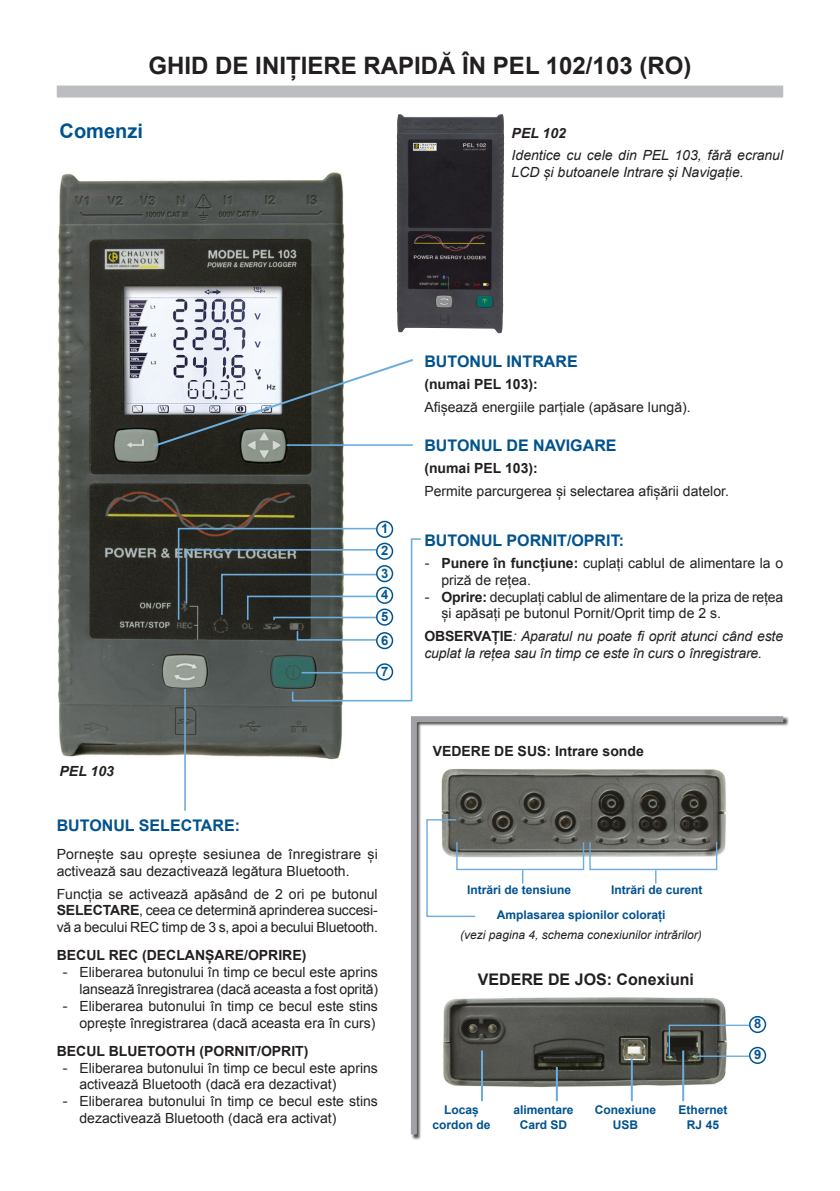
<style>
.page{position:relative;width:840px;height:1191px;background:#fff}
.page>*{position:absolute;margin:0;border:0;box-sizing:border-box;transform-origin:0 0}
.Titre_niv_1_hors_som{font:700 24px "Arial";color:#231f20}
.Titre_niv_2_tri{font:700 20px "Arial";color:#00528e}
.Titre_niv_2_bis{font:700 16px "Arial";color:#00528e}
.Titre_niv_4{font:700 16px "Arial";color:#231f20}
.Texte_0__1_mm_avant{font:14px/16.8px "Arial";color:#231f20}
.Texte_italic{font:italic 14px/16.8px "Arial";letter-spacing:-.01em;color:#231f20}
.Titre_niv_4_bis{font:700 14px "Arial";color:#231f20}
.Texte_0_gras{font:700 14px "Arial";color:#231f20}
.Titre_niv_4-2{font:700 14px "Arial";color:#231f20}
.Texte_italic_gras{font:italic 700 14px "Arial";color:#231f20}
.body__1_above{font:700 13px "Arial";color:#005595}
.Texte_bleu{font:700 12px/14.4px "Arial";color:#00528e;text-align:center}
.Texte_italic_centré{font:italic 12px "Arial";color:#231f20}
.s1{font-weight:700}
.s2{font-family:"Helvetica Neue"}
.s3{font-weight:700;font-style:normal}
</style>
<div class="page">
<img style="left:58px;top:172px;width:286px;height:588px">
<img style="left:396px;top:114px;width:107px;height:220px">
<hr style="left:184px;top:689px;width:2px;height:121px;background:#6caddf">
<svg style="left:411px;top:716px;width:377px;height:424px"></svg>
<svg style="left:425px;top:818px;width:292px;height:99px"></svg>
<div style="left:376px;top:521px;width:17px;height:17px;border:2px solid #005595;border-radius:50%"></div>
<div style="left:748px;top:1046px;width:17px;height:18px;border:2px solid #005595;border-radius:50%"></div>
<svg style="left:667px;top:1024px;width:83px;height:34px"></svg>
<div style="left:748px;top:1016px;width:17px;height:17px;border:2px solid #005595;border-radius:50%"></div>
<svg style="left:177px;top:527px;width:244px;height:175px"></svg>
<div style="left:57px;top:86px;width:725px;height:12px;background:#bcbdc0"></div>
<svg style="left:151px;top:357px;width:262px;height:91px"></svg>
<p class="Titre_niv_1_hors_som" style="left:148px;top:50px;width:544px">GHID DE INIȚIERE RAPIDĂ ÎN PEL 102/103 (RO)</p>
<p class="Titre_niv_2_tri" style="left:60px;top:118px;width:85px">Comenzi</p>
<p class="Texte_italic_gras" style="left:511px;top:123px;width:56px">PEL 102</p>
<p class="Texte_italic" style="left:511px;top:147px;width:273px">Identice cu cele din PEL 103, fără ecranul<br>LCD și butoanele Intrare și Navigație.</p>
<p class="body__1_above" style="left:381px;top:520px;width:9px">1</p>
<p class="body__1_above" style="left:381px;top:542px;width:9px">2</p>
<p class="body__1_above" style="left:381px;top:564px;width:9px">3</p>
<p class="body__1_above" style="left:381px;top:586px;width:9px">4</p>
<p class="body__1_above" style="left:381px;top:608px;width:9px">5</p>
<p class="body__1_above" style="left:381px;top:631px;width:9px">6</p>
<p class="Texte_italic_gras" style="left:60px;top:761px;width:56px">PEL 103</p>
<p class="body__1_above" style="left:381px;top:662px;width:9px">7</p>
<p class="Titre_niv_2_bis" style="left:57px;top:815px;width:185px">BUTONUL SELECTARE:</p>
<p class="Texte_0__1_mm_avant" style="left:57px;top:846px;width:322px">Pornește sau oprește sesiunea de înregistrare și activează sau dezactivează legătura Bluetooth.</p>
<p class="Texte_0__1_mm_avant" style="left:57px;top:885px;width:322px;text-align:justify">Funcția se activează apăsând de 2 ori pe butonul <span class="s1">SELECTARE</span>, ceea ce determină aprinderea succesi&shy;vă a becului REC timp de 3 s, apoi a becului Bluetooth.</p>
<p class="Titre_niv_4_bis" style="left:57px;top:946px;width:251px">BECUL REC (DECLANȘARE/OPRIRE)</p>
<p class="Texte_0__1_mm_avant" style="left:62px;top:964px;width:317px;text-align:right"><span class="s2">-</span> Eliberarea butonului în timp ce becul este aprins lansează înregistrarea (dacă aceasta a fost oprită)</p>
<p class="Texte_0__1_mm_avant" style="left:62px;top:997px;width:317px;text-align:right"><span class="s2">-</span> Eliberarea butonului în timp ce becul este stins oprește înregistrarea (dacă aceasta era în curs)</p>
<p class="Titre_niv_4_bis" style="left:57px;top:1041px;width:253px">BECUL BLUETOOTH (PORNIT/OPRIT)</p>
<p class="Texte_0__1_mm_avant" style="left:79px;top:1059px;width:300px;text-indent:-17px"><span class="s2">-</span> Eliberarea butonului în timp ce becul este aprins activează Bluetooth (dacă era dezactivat)</p>
<p class="Texte_0__1_mm_avant" style="left:79px;top:1093px;width:300px;text-indent:-17px"><span class="s2">-</span> Eliberarea butonului în timp ce becul este stins dezactivează Bluetooth (dacă era activat)</p>
<p class="Titre_niv_2_bis" style="left:424px;top:351px;width:155px">BUTONUL INTRARE</p>
<p class="Texte_0_gras" style="left:424px;top:375px;width:115px">(numai PEL 103):</p>
<p class="Texte_0__1_mm_avant" style="left:424px;top:399px;width:268px">Afișează energiile parțiale (apăsare lungă).</p>
<p class="Titre_niv_2_bis" style="left:424px;top:434px;width:194px">BUTONUL DE NAVIGARE</p>
<p class="Texte_0_gras" style="left:424px;top:459px;width:115px">(numai PEL 103):</p>
<p class="Texte_0__1_mm_avant" style="left:424px;top:482px;width:306px">Permite parcurgerea și selectarea afișării datelor.</p>
<p class="Titre_niv_2_bis" style="left:424px;top:529px;width:201px">BUTONUL PORNIT/OPRIT:</p>
<p class="Texte_0__1_mm_avant" style="left:441px;top:555px;width:343px;text-indent:-17px"><span class="s2">-</span> <span class="s1">Punere în funcțiune:</span> cuplați cablul de alimentare la o priză de rețea.</p>
<p class="Texte_0__1_mm_avant" style="left:441px;top:588px;width:343px;text-indent:-17px"><span class="s2">-</span> <span class="s1">Oprire:</span> decuplați cablul de alimentare de la priza de rețea și apăsați pe butonul Pornit/Oprit timp de 2 s.</p>
<p class="Texte_italic" style="left:424px;top:628px;width:360px"><span class="s3">OBSERVAȚIE</span>: Aparatul nu poate fi oprit atunci când este cuplat la rețea sau în timp ce este în curs o înregistrare.</p>
<p class="Titre_niv_4-2" style="left:432px;top:741px;width:212px">VEDERE DE SUS: Intrare sonde</p>
<p class="Texte_bleu" style="left:467px;top:883px;width:106px">Intrări de tensiune</p>
<p class="Texte_bleu" style="left:496px;top:908px;width:170px">Amplasarea spionilor colorați</p>
<p class="Texte_italic_centré" style="left:460px;top:927px;width:243px">(vezi pagina 4, schema conexiunilor intrărilor)</p>
<p class="Texte_bleu" style="left:610px;top:883px;width:93px">Intrări de curent</p>
<p class="Titre_niv_4" style="left:477px;top:968px;width:218px">VEDERE DE JOS: Conexiuni</p>
<p class="Texte_bleu" style="left:432px;top:1103px;width:60px">Locaș cordon de</p>
<p class="Texte_bleu" style="left:513px;top:1103px;width:62px">alimentare</p>
<p class="Texte_bleu" style="left:519px;top:1117px;width:49px">Card SD</p>
<p class="Texte_bleu" style="left:594px;top:1103px;width:63px">Conexiune</p>
<p class="Texte_bleu" style="left:612px;top:1117px;width:27px">USB</p>
<p class="Texte_bleu" style="left:678px;top:1103px;width:50px">Ethernet<br>RJ 45</p>
<p class="body__1_above" style="left:753px;top:1015px;width:9px">8</p>
<p class="body__1_above" style="left:753px;top:1046px;width:9px">9</p>
</div>
